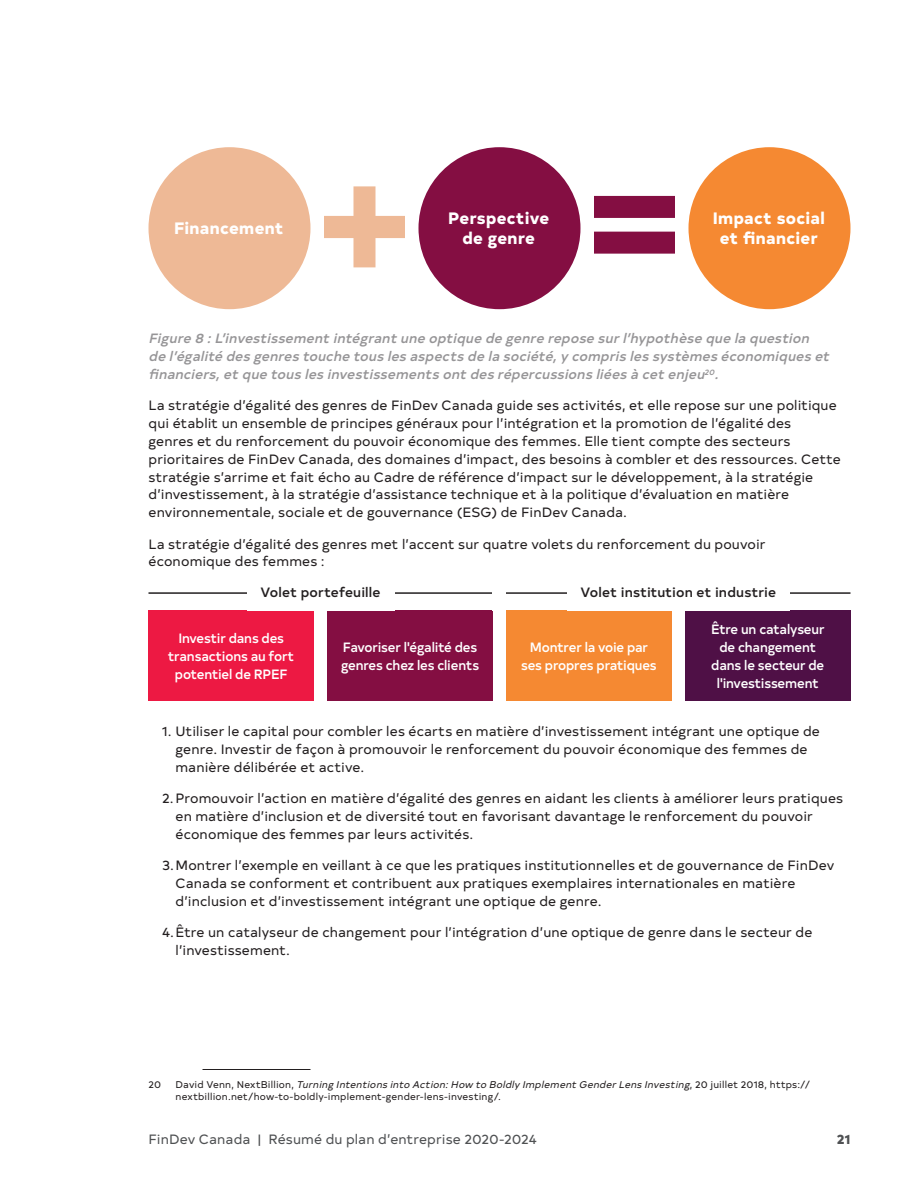
<style>
.page{position:relative;width:918px;height:1188px;background:#fff}
.page>*{position:absolute;margin:0;border:0;box-sizing:border-box;transform-origin:0 0}
.t1{font:800 16.5px/19.8px "Typold";letter-spacing:.02em;color:#fff;text-align:center}
.t2{font:13.5px/17.9px "Typold";letter-spacing:.01em;color:#231f20}
.t3{font:italic 500 13.5px/17.9px "Typold";color:#969597}
.t4{font:500 13.5px/17.9px "Typold";letter-spacing:-.01em;color:#fff;text-align:center;scale:.96 1}
.t5{font:13.5px "Typold";letter-spacing:.005em;color:#4f5153}
.t6{font:500 13.5px "Typold";letter-spacing:.015em;color:#231f20}
.t7{font:800 13.5px "Typold";color:#4f5153}
.t8{font:9.75px/12px "Typold";letter-spacing:.025em;color:#231f20}
.s1{font-style:italic}
</style>
<div class="page">
<div style="left:148px;top:147px;width:162px;height:162px;background:#eeb996;border-radius:50%"></div>
<div style="left:418px;top:147px;width:162px;height:162px;background:#840e42;border-radius:50%"></div>
<div style="left:688px;top:147px;width:162px;height:162px;background:#f58932;border-radius:50%"></div>
<svg style="left:324px;top:186px;width:81px;height:81px"></svg>
<svg style="left:594px;top:196px;width:81px;height:58px"></svg>
<hr style="left:148px;top:592px;width:702px;height:2px;background:#231f20">
<div style="left:327px;top:611px;width:166px;height:90px;background:#840e42"></div>
<div style="left:148px;top:611px;width:166px;height:90px;background:#ed1943"></div>
<div style="left:685px;top:611px;width:165px;height:90px;background:#4f1046"></div>
<div style="left:506px;top:611px;width:166px;height:90px;background:#f58932"></div>
<div style="left:247px;top:587px;width:147px;height:24px;background:#fff"></div>
<div style="left:567px;top:587px;width:223px;height:24px;background:#fff"></div>
<div style="left:493px;top:588px;width:13px;height:23px;background:#fff"></div>
<hr style="left:202px;top:1069px;width:108px;height:1px;background:#231f20">
<p class="t1" style="left:174px;top:217px;width:111px">Financement</p>
<p class="t1" style="left:448px;top:207px;width:102px">Perspective de genre</p>
<p class="t1" style="left:713px;top:207px;width:114px">Impact social et financier</p>
<p class="t3" style="left:148px;top:328px;width:686px">Figure 8 :L’investissementintégrantune optique de genre repose surl’hypothèse que la question de l’égalité desgenrestouche touslesaspectsde la société,y comprislessystèmeséconomiqueset financiers,etque touslesinvestissementsontdesrépercussionsliéesà cetenjeu<sup>20</sup>.</p>
<p class="t2" style="left:148px;top:396px;width:694px">La stratégie d’égalité des genres de FinDev Canada guide ses activités, et elle repose sur une politique qui établit un ensemble de principes généraux pour l’intégration et la promotion de l’égalité des<br>genres et du renforcement du pouvoir économique des femmes. Elle tient compte des secteurs prioritaires de FinDev Canada, des domaines d’impact, des besoins à combler et des ressources. Cette stratégie s’arrime et fait écho au Cadre de référence d’impact sur le développement, à la stratégie d’investissement, à la stratégie d’assistance technique et à la politique d’évaluation en matière environnementale, sociale et de gouvernance (ESG) de FinDev Canada.</p>
<p class="t2" style="left:148px;top:534px;width:619px">La stratégie d’égalité des genres met l’accent sur quatre volets du renforcement du pouvoir économique des femmes :</p>
<p class="t6" style="left:261px;top:582px;width:122px">Volet portefeuille</p>
<p class="t6" style="left:581px;top:582px;width:197px">Volet institution et industrie</p>
<p class="t4" style="left:168px;top:628px;width:133px">Investir dans des transactions au fort potentiel de RPEF</p>
<p class="t4" style="left:711px;top:619px;width:120px">Être un catalyseur de changement dans le secteur de l'investissement</p>
<p class="t4" style="left:341px;top:637px;width:145px;text-align:left">Favoriser l'égalité des genres chez les clients</p>
<p class="t4" style="left:521px;top:637px;width:143px">Montrer la voie par ses propres pratiques</p>
<p class="t2" style="left:176px;top:721px;width:646px;text-indent:-14px">1. Utiliser le capital pour combler les écarts en matière d’investissement intégrant une optique de genre. Investir de façon à promouvoir le renforcement du pouvoir économique des femmes de manière délibérée et active.</p>
<p class="t2" style="left:176px;top:788px;width:669px;text-indent:-14px">2.Promouvoir l’action en matière d’égalité des genres en aidant les clients à améliorer leurs pratiques en matière d’inclusion et de diversité tout en favorisant davantage le renforcement du pouvoir économique des femmes par leurs activités.</p>
<p class="t2" style="left:176px;top:855px;width:660px;text-indent:-14px">3.Montrer l’exemple en veillant à ce que les pratiques institutionnelles et de gouvernance de FinDev<br>Canada se conforment et contribuent aux pratiques exemplaires internationales en matière d’inclusion et d’investissement intégrant une optique de genre.</p>
<p class="t2" style="left:176px;top:922px;width:638px;text-indent:-14px">4.Être un catalyseur de changement pour l’intégration d’une optique de genre dans le secteur de l’investissement.</p>
<p class="t8" style="left:148px;top:1078px;width:14px">20</p>
<p class="t8" style="left:176px;top:1078px;width:636px">D a v i d Ve n n , N e x t B i l l i o n , <span class="s1">Turning Intentionsinto Action:How to BoldlyImplementGenderLensInvesting</span>, 2 0 j u i l l e t 2 0 1 8 , h t t p s : // nextbillion.net/how-to-boldly-implement-gender-lens-investing/.</p>
<p class="t5" style="left:148px;top:1129px;width:390px">FinDev Canada | Résumé du plan d’entreprise 2020-2024</p>
<p class="t7" style="left:837px;top:1128px;width:15px">21</p>
</div>
